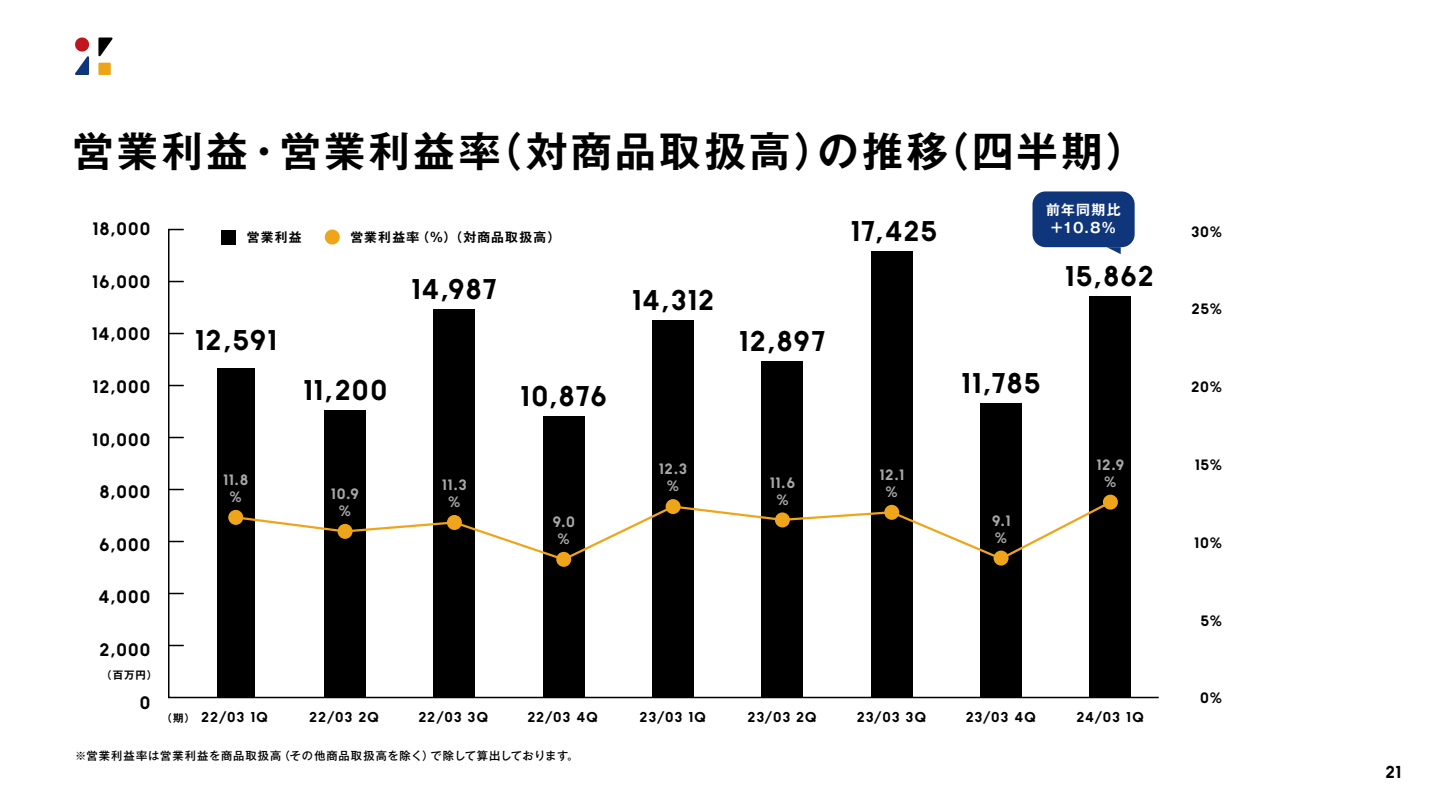
<style>
.page{position:relative;width:1440px;height:810px;background:#fff}
.page>*{position:absolute;margin:0;border:0;box-sizing:border-box;transform-origin:0 0}
.t1{font:700 41.25px "Gothic MB101 Pro De";letter-spacing:.08em;color:#000}
.t2{font:28.5px "ZOZO Gothic";letter-spacing:.07em;color:#000}
.t3{font:700 18px "ZOZO Gothic 005";letter-spacing:.105em;color:#000}
.t4{font:700 17.25px "ZOZO Gothic 005";color:#000}
.t5{font:15px/17px "ZOZO Gothic";letter-spacing:.1em;color:#a8a8a8;text-align:center}
.t6{font:15px "ZOZO Gothic";letter-spacing:.1em;color:#000}
.t7{font:700 14.25px "ZOZO Gothic 005";letter-spacing:.105em;color:#000}
.t8{font:700 13.95px/18.6px "Gothic MB101 Pro De";letter-spacing:.085em;color:#fff;text-align:center}
.t9{font:700 12.83px "Gothic MB101 Pro De";letter-spacing:.095em;color:#000}
.t10{font:500 11.25px "Gothic MB101 Pro";letter-spacing:.08em;color:#000}
.t11{font:700 10.5px "Gothic MB101 Pro De";color:#000}
.s1{font-family:"Gothic MB101 Pro De";font-size:10.5px}
</style>
<div class="page">
<div style="left:1032px;top:191px;width:103px;height:56px;background:#0f367a;border-radius:13px"></div>
<svg style="left:168px;top:228px;width:991px;height:471px"></svg>
<svg style="left:98px;top:63px;width:13px;height:12px"></svg>
<svg style="left:98px;top:38px;width:14px;height:18px"></svg>
<svg style="left:75px;top:38px;width:14px;height:37px"></svg>
<h1 class="t1" style="left:73px;top:117px;width:1076px">営業利益・営業利益率（対商品取扱高）の推移（四半期）</h1>
<p class="t3" style="left:93px;top:218px;width:59px">18,000</p>
<p class="t3" style="left:93px;top:270px;width:59px">16,000</p>
<p class="t3" style="left:92px;top:323px;width:59px">14,000</p>
<p class="t3" style="left:93px;top:375px;width:59px">12,000</p>
<p class="t3" style="left:92px;top:428px;width:59px">10,000</p>
<p class="t3" style="left:100px;top:481px;width:52px">8,000</p>
<p class="t3" style="left:100px;top:533px;width:52px">6,000</p>
<p class="t3" style="left:99px;top:586px;width:53px">4,000</p>
<p class="t3" style="left:100px;top:638px;width:52px">2,000</p>
<p class="t11" style="left:101px;top:666px;width:58px">（百万円）</p>
<p class="t3" style="left:140px;top:691px;width:11px">0</p>
<p class="t9" style="left:247px;top:226px;width:56px">営業利益</p>
<p class="t9" style="left:350px;top:226px;width:211px">営業利益率（％）（対商品取扱高）</p>
<h2 class="t2" style="left:196px;top:327px;width:82px">12,591</h2>
<p class="t5" style="left:223px;top:472px;width:26px">11.8 %</p>
<h2 class="t2" style="left:412px;top:277px;width:86px">14,987</h2>
<h2 class="t2" style="left:633px;top:287px;width:82px">14,312</h2>
<h2 class="t2" style="left:304px;top:377px;width:84px">11,200</h2>
<h2 class="t2" style="left:521px;top:383px;width:87px">10,876</h2>
<p class="t5" style="left:331px;top:486px;width:29px">10.9 %</p>
<p class="t5" style="left:442px;top:477px;width:26px">11.3 %</p>
<p class="t5" style="left:553px;top:514px;width:23px">9.0 %</p>
<p class="t5" style="left:659px;top:461px;width:29px">12.3 %</p>
<h2 class="t2" style="left:851px;top:218px;width:87px">17,425</h2>
<h2 class="t2" style="left:740px;top:329px;width:88px">12,897</h2>
<p class="t5" style="left:770px;top:475px;width:26px">11.6 %</p>
<p class="t5" style="left:880px;top:467px;width:26px">12.1 %</p>
<p class="t8" style="left:1046px;top:198px;width:76px">前年同期比+10.8%</p>
<h2 class="t2" style="left:1065px;top:263px;width:89px">15,862</h2>
<h2 class="t2" style="left:962px;top:370px;width:80px">11,785</h2>
<p class="t5" style="left:992px;top:513px;width:19px;text-align:left">9.1 %</p>
<p class="t5" style="left:1097px;top:457px;width:29px">12.9 %</p>
<p class="t7" style="left:161px;top:708px;width:108px"><span class="s1">（期）</span> 22/03 1Q</p>
<p class="t7" style="left:310px;top:708px;width:71px">22/03 2Q</p>
<p class="t7" style="left:419px;top:708px;width:71px">22/03 3Q</p>
<p class="t7" style="left:528px;top:708px;width:72px">22/03 4Q</p>
<p class="t7" style="left:640px;top:708px;width:67px">23/03 1Q</p>
<p class="t7" style="left:748px;top:708px;width:70px">23/03 2Q</p>
<p class="t7" style="left:857px;top:708px;width:70px">23/03 3Q</p>
<p class="t7" style="left:966px;top:708px;width:71px">23/03 4Q</p>
<p class="t7" style="left:1077px;top:708px;width:68px">24/03 1Q</p>
<p class="t10" style="left:75px;top:746px;width:505px">※営業利益率は営業利益を商品取扱高（その他商品取扱高を除く）で除して算出しております。</p>
<p class="t6" style="left:1191px;top:225px;width:32px">30%</p>
<p class="t6" style="left:1192px;top:302px;width:32px">25%</p>
<p class="t6" style="left:1191px;top:380px;width:32px">20%</p>
<p class="t6" style="left:1195px;top:458px;width:28px">15%</p>
<p class="t6" style="left:1195px;top:536px;width:29px">10%</p>
<p class="t6" style="left:1201px;top:614px;width:23px">5%</p>
<p class="t6" style="left:1201px;top:691px;width:23px">0%</p>
<p class="t4" style="left:1386px;top:761px;width:17px">21</p>
</div>
